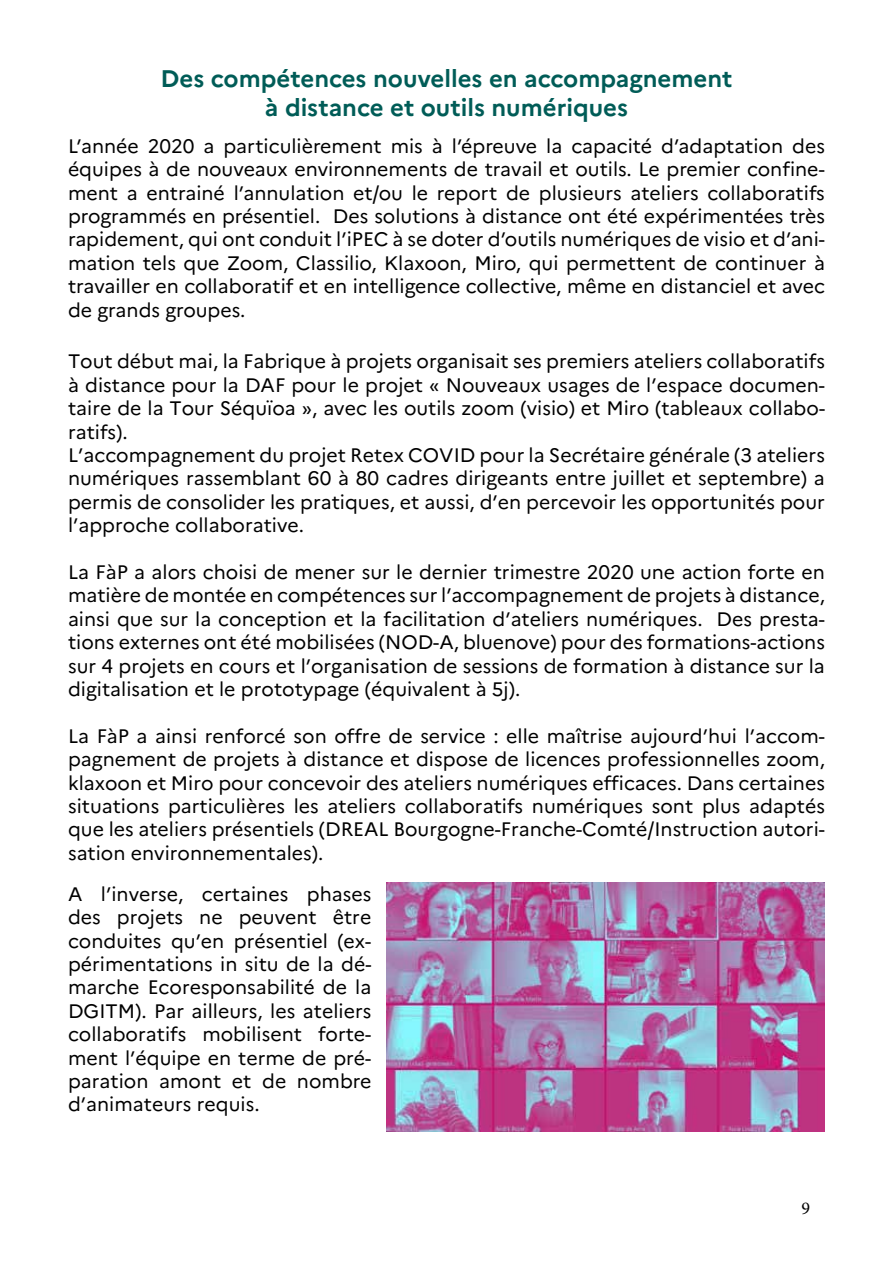
<style>
.page{position:relative;width:893px;height:1263px;background:#fff}
.page>*{position:absolute;margin:0;border:0;box-sizing:border-box;transform-origin:0 0}
.t1{font:700 24px/28.8px "Marianne";color:#005c57;text-align:center}
.t2{font:19.5px/23.4px "Marianne";color:#000;text-align:justify}
.t3{font:18px "Minion Pro";color:#000}
</style>
<div class="page">
<img style="left:386px;top:883px;width:439px;height:248px">
<p class="t1" style="left:160px;top:64px;width:573px">Des compétences nouvelles en accompagnement à distance et outils numériques</p>
<p class="t2" style="left:68px;top:134px;width:758px">L’année 2020 a particulièrement mis à l’épreuve la capacité d’adaptation des équipes à de nouveaux environnements de travail et outils. Le premier confine&shy;ment a entrainé l’annulation et/ou le report de plusieurs ateliers collaboratifs programmés en présentiel. Des solutions à distance ont été expérimentées très rapidement, qui ont conduit l’iPEC à se doter d’outils numériques de visio et d’ani&shy;mation tels que Zoom, Classilio, Klaxoon, Miro, qui permettent de continuer à travailler en collaboratif et en intelligence collective, même en distanciel et avec de grands groupes.</p>
<p class="t2" style="left:68px;top:350px;width:758px;text-align:left">Tout début mai, la Fabrique à projets organisait ses premiers ateliers collaboratifs à distance pour la DAF pour le projet « Nouveaux usages de l’espace documen&shy;taire de la Tour Séquïoa », avec les outils zoom (visio) et Miro (tableaux collabo&shy;ratifs).<br>L’accompagnement du projet Retex COVID pour la Secrétaire générale (3 ateliers numériques rassemblant 60 à 80 cadres dirigeants entre juillet et septembre) a permis de consolider les pratiques, et aussi, d’en percevoir les opportunités pour l’approche collaborative.</p>
<p class="t2" style="left:68px;top:560px;width:758px">La FàP a alors choisi de mener sur le dernier trimestre 2020 une action forte en matière de montée en compétences sur l’accompagnement de projets à distance, ainsi que sur la conception et la facilitation d’ateliers numériques. Des presta&shy;tions externes ont été mobilisées (NOD-A, bluenove) pour des formations-actions sur 4 projets en cours et l’organisation de sessions de formation à distance sur la digitalisation et le prototypage (équivalent à 5j).</p>
<p class="t2" style="left:68px;top:724px;width:758px">La FàP a ainsi renforcé son offre de service : elle maîtrise aujourd’hui l’accom&shy;pagnement de projets à distance et dispose de licences professionnelles zoom, klaxoon et Miro pour concevoir des ateliers numériques efficaces. Dans certaines situations particulières les ateliers collaboratifs numériques sont plus adaptés que les ateliers présentiels (DREAL Bourgogne-Franche-Comté/Instruction autori&shy;sation environnementales).</p>
<p class="t2" style="left:68px;top:882px;width:305px">A l’inverse, certaines phases des projets ne peuvent être conduites qu’en présentiel (ex&shy;périmentations in situ de la dé&shy;marche Ecoresponsabilité de la DGITM). Par ailleurs, les ateliers collaboratifs mobilisent forte&shy;ment l’équipe en terme de pré&shy;paration amont et de nombre d’animateurs requis.</p>
<p class="t3" style="left:801px;top:1196px;width:10px">9</p>
</div>
